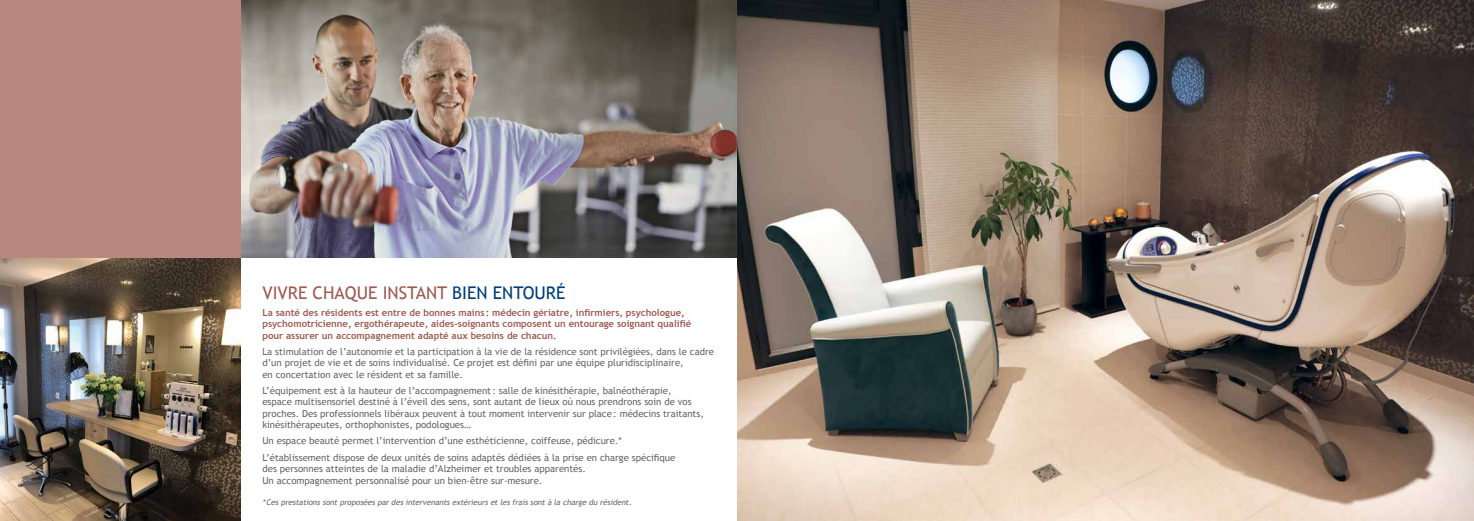
<style>
.page{position:relative;width:1474px;height:521px;background:#fff}
.page>*{position:absolute;margin:0;border:0;box-sizing:border-box;transform-origin:0 0}
.t1{font:17.5px "Trebuchet MS";color:#9c5a51}
.t2{font:9.62px/11.4px "Trebuchet MS";color:#656564}
.t3{font:700 9.62px/11.4px "Trebuchet MS";color:#9c5a51}
.t4{font:italic 7.88px "Trebuchet MS";color:#656564}
.s1{color:#003d76}
</style>
<div class="page">
<img style="left:737px;top:0;width:736px;height:521px">
<img style="left:0;top:258px;width:240px;height:263px">
<img style="left:240px;top:0;width:497px;height:258px">
<div style="left:0;top:0;width:240px;height:258px;background:#b8877d"></div>
<h1 class="t1" style="left:262px;top:283px;width:304px">VIVRE CHAQUE INSTANT <span class="s1">BIEN ENTOURÉ</span></h1>
<p class="t3" style="left:262px;top:307px;width:430px">La santé des résidents est entre de bonnes mains : médecin gériatre, infirmiers, psychologue, psychomotricienne, ergothérapeute, aides-soignants composent un entourage soignant qualifié pour assurer un accompagnement adapté aux besoins de chacun.</p>
<p class="t2" style="left:262px;top:346px;width:453px">La stimulation de l’autonomie et la participation à la vie de la résidence sont privilégiées, dans le cadre d’un projet de vie et de soins individualisé. Ce projet est défini par une équipe pluridisciplinaire,<br>en concertation avec le résident et sa famille.</p>
<p class="t2" style="left:262px;top:385px;width:443px">L’équipement est à la hauteur de l’accompagnement: salle de kinésithérapie, balnéothérapie,<br>espace multisensoriel destiné à l’éveil des sens, sont autant de lieux où nous prendrons soin de vos proches. Des professionnels libéraux peuvent à tout moment intervenir sur place: médecins traitants, kinésithérapeutes, orthophonistes, podologues…</p>
<p class="t2" style="left:262px;top:433px;width:414px;line-height:16.4px">Un espace beauté permet l’intervention d’une esthéticienne, coiffeuse, pédicure.*<br>L’établissement dispose de deux unités de soins adaptés dédiées à la prise en charge spécifique</p>
<p class="t2" style="left:262px;top:463px;width:325px">des personnes atteintes de la maladie d’Alzheimer et troubles apparentés.<br>Un accompagnement personnalisé pour un bien-être sur-mesure.</p>
<p class="t4" style="left:262px;top:497px;width:372px">*Ces prestations sont proposées par des intervenants extérieurs et les frais sont à la charge du résident.</p>
</div>
